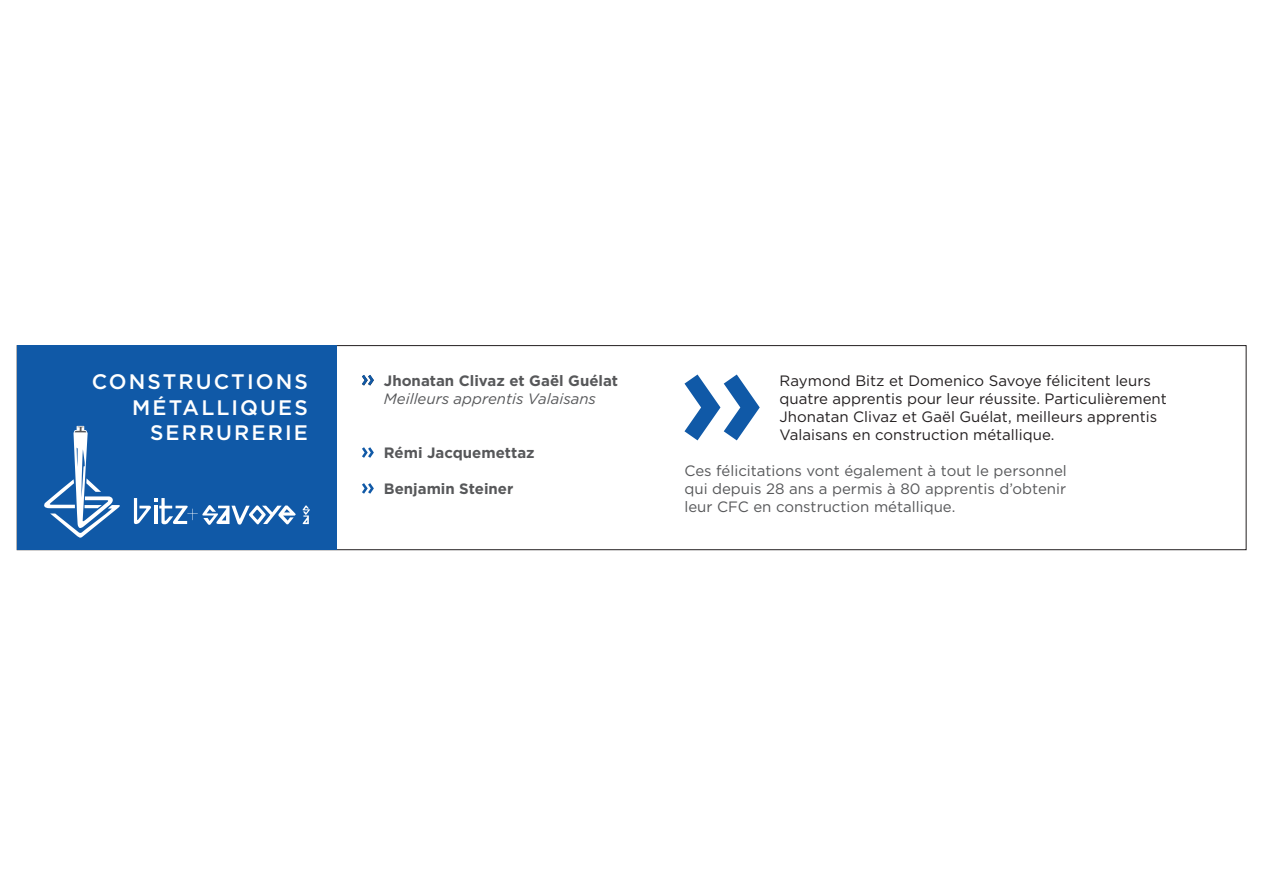
<style>
.page{position:relative;width:1263px;height:893px;background:#fff}
.page>*{position:absolute;margin:0;border:0;box-sizing:border-box;transform-origin:0 0}
.t1{font:500 21px/25.2px "Gotham";letter-spacing:.1em;color:#fff;text-align:right}
.t2{font:15px/18px "Gotham";color:#231f20}
.t3{font:15px/18px "Gotham";color:#57585a;text-align:justify}
.t4{font:700 15px "Gotham";color:#57585a}
.t5{font:italic 15px "Gotham";color:#57585a}
</style>
<div class="page">
<svg style="left:362px;top:447px;width:12px;height:11px"></svg>
<svg style="left:362px;top:483px;width:12px;height:11px"></svg>
<div style="left:17px;top:346px;width:320px;height:204px;background:#1059a7"></div>
<svg style="left:302px;top:505px;width:8px;height:19px"></svg>
<svg style="left:134px;top:498px;width:162px;height:27px"></svg>
<svg style="left:44px;top:426px;width:76px;height:112px"></svg>
<svg style="left:362px;top:375px;width:12px;height:11px"></svg>
<svg style="left:684px;top:374px;width:76px;height:66px"></svg>
<h1 class="t1" style="left:92px;top:369px;width:218px">CONSTRUCTIONS<br>MÉTALLIQUES<br>SERRURERIE</h1>
<p class="t4" style="left:384px;top:370px;width:236px">Jhonatan Clivaz et Gaël Guélat</p>
<p class="t5" style="left:384px;top:389px;width:214px">Meilleurs apprentis Valaisans</p>
<p class="t4" style="left:384px;top:442px;width:152px">Rémi Jacquemettaz</p>
<p class="t4" style="left:384px;top:478px;width:131px">Benjamin Steiner</p>
<p class="t2" style="left:780px;top:371px;width:389px">Raymond Bitz et Domenico Savoye félicitent leurs quatre apprentis pour leur réussite. Particulièrement Jhonatan Clivaz et Gaël Guélat, meilleurs apprentis Valaisans en construction métallique.</p>
<p class="t3" style="left:684px;top:461px;width:384px">Ces félicitations vont également à tout le personnel qui depuis 28 ans a permis à 80 apprentis d’obtenir leur CFC en construction métallique.</p>
</div>
